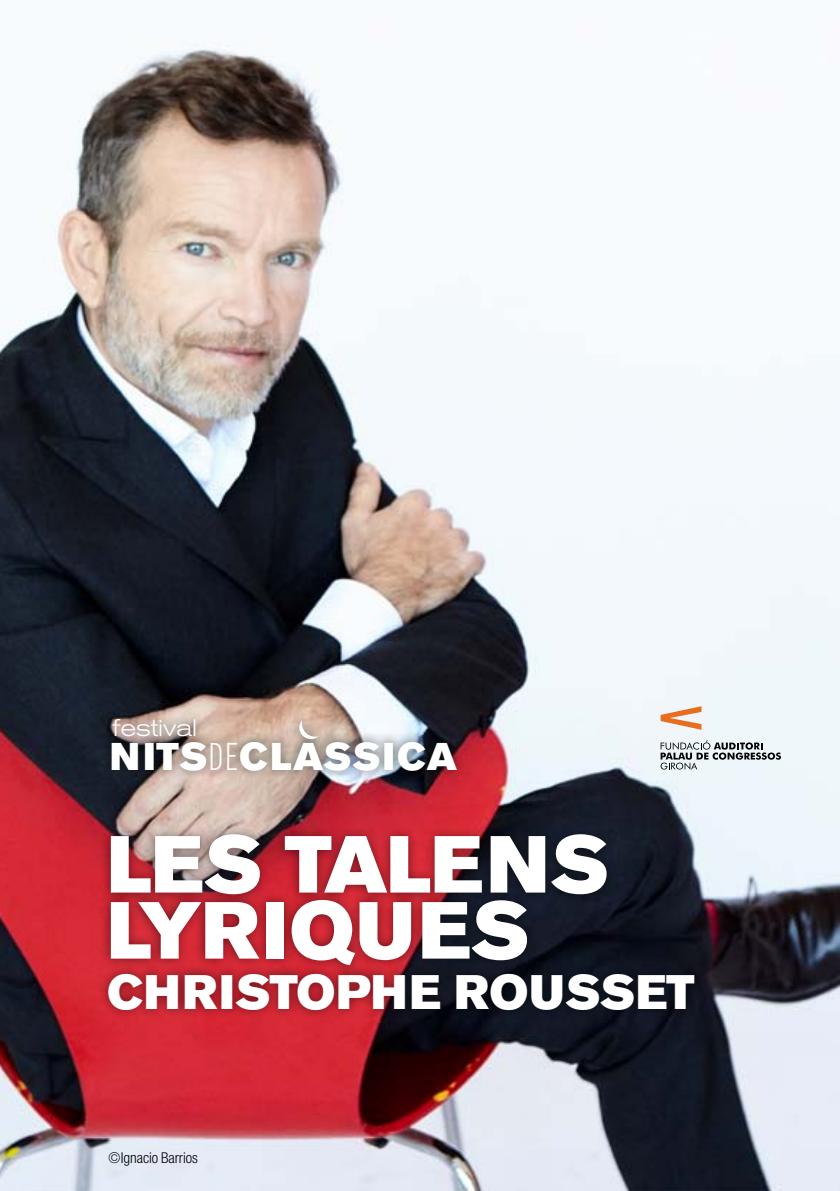
<style>
.page{position:relative;width:840px;height:1191px;background:#fff}
.page>*{position:absolute;margin:0;border:0;box-sizing:border-box;transform-origin:0 0}
.t1{font:80px/66px "Akzidenz Grotesk Pro Super";letter-spacing:.01em;color:#fff}
.t2{font:48px "Akzidenz Grotesk Pro Super";letter-spacing:.02em;color:#fff}
.t3{font:38.4px "Akzidenz Grotesk Pro Super";letter-spacing:.05em;color:#fff}
.t4{font:300 expanded 23.6px "Akzidenz Grotesk Pro";color:#fff}
.t5{font:16px "NH47";color:#000}
.s1{font-family:"Akzidenz Grotesk Pro";font-weight:300;font-stretch:condensed}
</style>
<div class="page">
<img style="left:0;top:43px;width:839px;height:1148px">
<div style="left:99px;top:825px;width:606px;height:195px;background:#000;opacity:.5"></div>
<div style="left:101px;top:707px;width:365px;height:72px;background:#000;opacity:.5"></div>
<svg style="left:299px;top:720px;width:19px;height:19px"></svg>
<svg style="left:660px;top:740px;width:120px;height:29px;background:#b6bdbf"></svg>
<svg style="left:660px;top:706px;width:41px;height:24px"></svg>
<p class="t4" style="left:112px;top:712px;width:86px">festival</p>
<p class="t3" style="left:110px;top:731px;width:348px">NITS<span class="s1">DE</span>CLASSICA</p>
<p class="t1" style="left:107px;top:831px;width:503px">LES TALENS<br>LYRIQUES</p>
<p class="t2" style="left:107px;top:960px;width:105px">CHRIST</p>
<p class="t2" style="left:296px;top:960px;width:267px">OPHE ROUSSET</p>
<p class="t5" style="left:108px;top:1147px;width:91px">©Ignacio Barrios</p>
</div>
